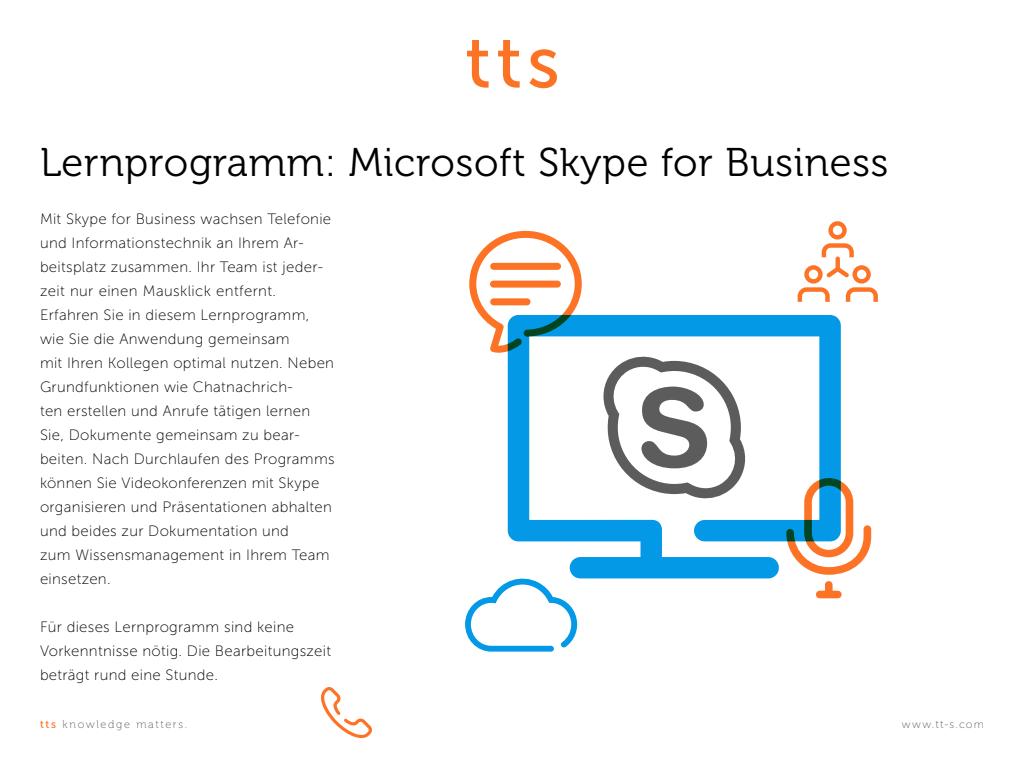
<style>
.page{position:relative;width:1024px;height:768px;background:#fff}
.page>*{position:absolute;margin:0;border:0;box-sizing:border-box;transform-origin:0 0}
.t1{font:40px "Museo 300";letter-spacing:.02em;color:#000}
.t2{font:15px/24px "Museo Sans 100";letter-spacing:.02em;color:#000}
.t3{font:11px "Museo 100";letter-spacing:.145em;color:#5d5d5d}
.t4{font:11px "Museo Sans 100";letter-spacing:.115em;color:#5d5d5d}
.s1{font-family:"Museo 500";color:#fd7326}
</style>
<div class="page">
<svg style="left:321px;top:687px;width:51px;height:52px"></svg>
<svg style="left:467px;top:40px;width:22px;height:48px"></svg>
<svg style="left:498px;top:40px;width:22px;height:48px"></svg>
<svg style="left:529px;top:49px;width:28px;height:39px"></svg>
<svg style="left:469px;top:231px;width:113px;height:122px"></svg>
<div style="left:490px;top:298px;width:40px;height:7px;background:#fc7326;border-radius:4px"></div>
<svg style="left:508px;top:315px;width:333px;height:263px"></svg>
<svg style="left:816px;top:581px;width:26px;height:17px"></svg>
<svg style="left:786px;top:478px;width:85px;height:97px"></svg>
<svg style="left:465px;top:574px;width:112px;height:78px"></svg>
<svg style="left:798px;top:221px;width:80px;height:81px"></svg>
<h1 class="t1" style="left:40px;top:141px;width:850px">Lernprogramm: Microsoft Skype for Business</h1>
<p class="t2" style="left:40px;top:207px;width:296px">Mit Skype for Business wachsen Telefonie und Informationstechnik an Ihrem Ar&shy;beitsplatz zusammen. Ihr Team ist jeder&shy;zeit nur einen Mausklick entfernt.<br>Erfahren Sie in diesem Lernprogramm, wie Sie die Anwendung gemeinsam<br>mit Ihren Kollegen optimal nutzen. Neben Grundfunktionen wie Chatnachrich-<br>ten erstellen und Anrufe tätigen lernen Sie, Dokumente gemeinsam zu bear&shy;beiten. Nach Durchlaufen des Programms können Sie Videokonferenzen mit Skype organisieren und Präsentationen abhalten und beides zur Dokumentation und<br>zum Wissensmanagement in Ihrem Team einsetzen.</p>
<p class="t2" style="left:40px;top:615px;width:293px">Für dieses Lernprogramm sind keine<br>Vorkenntnisse nötig. Die Bearbeitungszeit beträgt rund eine Stunde.</p>
<p class="t3" style="left:40px;top:718px;width:148px"><span class="s1">tts</span> knowledge matters.</p>
<p class="t4" style="left:902px;top:718px;width:84px">www.tt-s.com</p>
</div>
